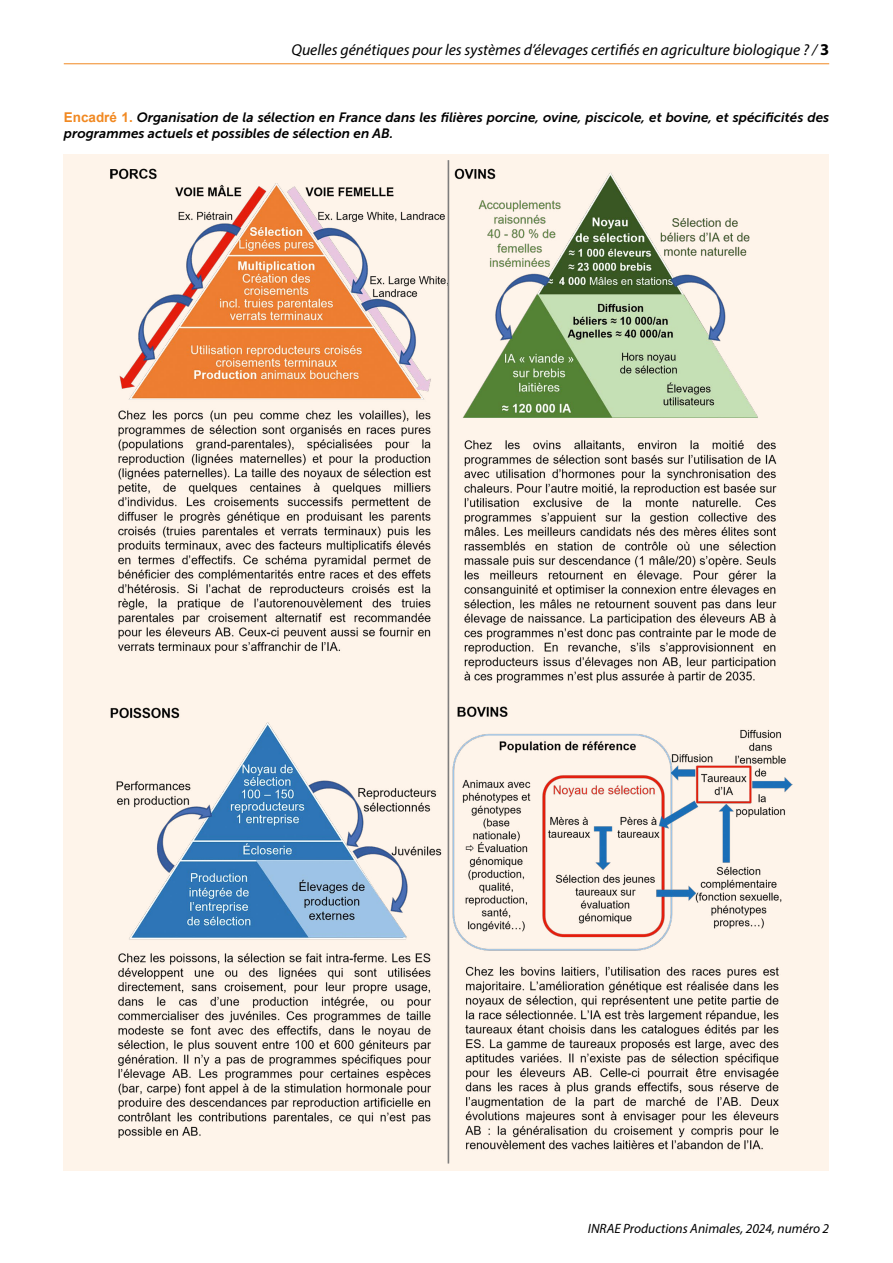
<style>
.page{position:relative;width:893px;height:1263px;background:#fff}
.page>*{position:absolute;margin:0;border:0;box-sizing:border-box;transform-origin:0 0}
.t1{font:italic 15.75px "Myriad Pro";color:#000}
.t2{font:italic 13.5px/15.8px "Museo Sans 700";color:#000}
.t3{font:italic 13.5px "Myriad Pro";color:#000}
.s1{font-weight:700;font-style:normal;font-size:16.5px}
.s2{font-family:"Arial";font-weight:700;font-style:normal;color:#f18922}
</style>
<div class="page">
<hr style="left:64px;top:63px;width:765px;height:1px;background:#f18922">
<div style="left:64px;top:154px;width:765px;height:1017px;background:#fef4ea"></div>
<img style="left:110px;top:160px;width:682px;height:1004px">
<p class="t1" style="left:291px;top:40px;width:539px">Quelles génétiques pour les systèmes d’élevages certifiés en agriculture biologique ? / <span class="s1">3</span></p>
<p class="t2" style="left:64px;top:109px;width:767px"><span class="s2">Encadré 1.</span> Organisation de la sélection en France dans les filières porcine, ovine, piscicole, et bovine, et spécificités des programmes actuels et possibles de sélection en AB.</p>
<p class="t3" style="left:588px;top:1220px;width:243px">INRAE Productions Animales, 2024, numéro 2</p>
</div>
